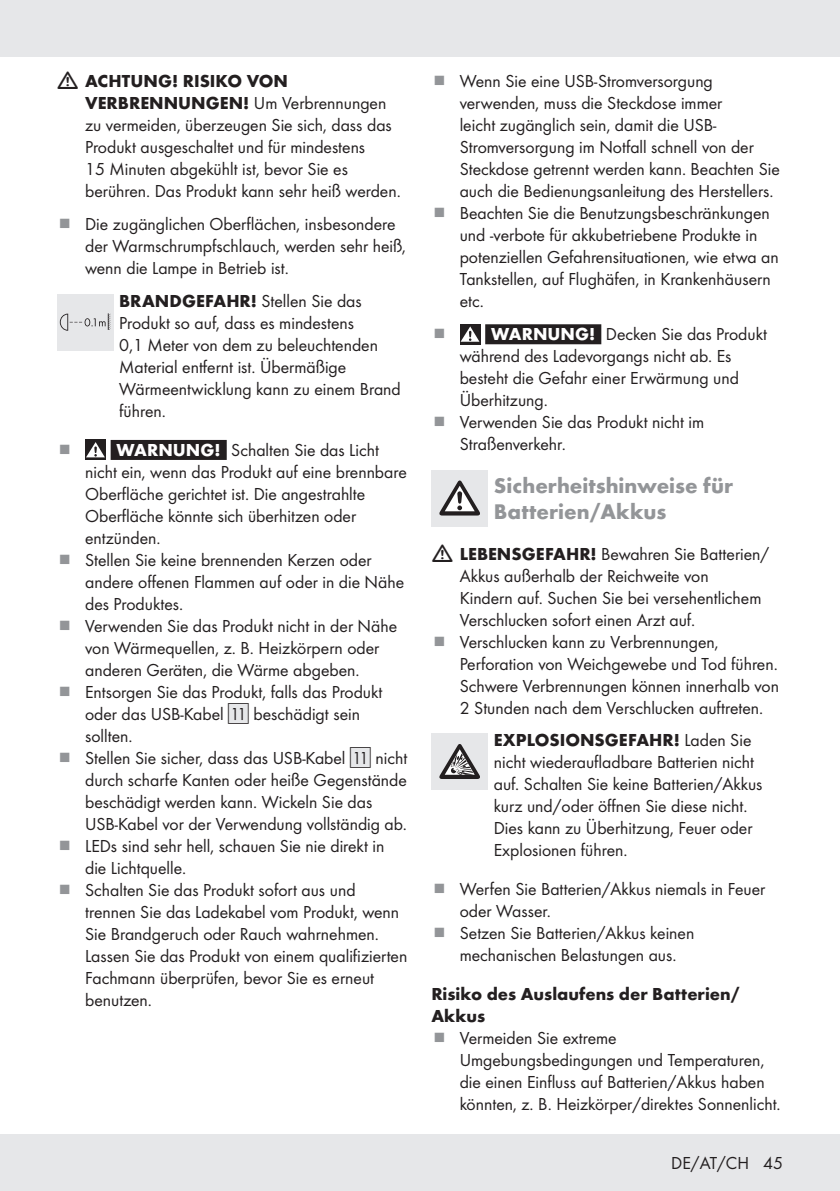
<style>
.page{position:relative;width:840px;height:1191px;background:#fff}
.page>*{position:absolute;margin:0;border:0;box-sizing:border-box;transform-origin:0 0}
.Headline-02{font:700 22px/26px "Futura";color:#939598}
.Body{font:18px/22px "Futura Boo";color:#231f20}
.Headline-03_SB{font:700 18px/22px "Futura";color:#231f20}
.s1{font-family:"Futura";font-weight:700}
.s2{font-family:"Futura";font-weight:700;color:#fff}
.s3{font-family:"IMP Lidl Num Box";font-size:15.8px;color:#e6e7e9}
.s4{font-family:"IMP Lidl Num Box";font-size:15.8px}
</style>
<div class="page">
<div style="left:0;top:1134px;width:839px;height:57px;background:#e6e7e9"></div>
<div style="left:0;top:0;width:839px;height:57px;background:#e6e7e9"></div>
<div style="left:111px;top:440px;width:115px;height:20px;background:#231f20"></div>
<div style="left:57px;top:294px;width:56px;height:56px;background:#e6e7e9"></div>
<svg style="left:60px;top:313px;width:50px;height:18px"></svg>
<svg style="left:85px;top:439px;width:21px;height:21px"></svg>
<svg style="left:86px;top:442px;width:19px;height:15px"></svg>
<div style="left:485px;top:324px;width:116px;height:20px;background:#231f20"></div>
<div style="left:459px;top:324px;width:21px;height:20px;background:#231f20"></div>
<svg style="left:460px;top:326px;width:19px;height:16px"></svg>
<div style="left:431px;top:470px;width:57px;height:56px;background:#e6e7e9"></div>
<svg style="left:439px;top:480px;width:40px;height:35px"></svg>
<div style="left:431px;top:733px;width:57px;height:57px;background:#e6e7e9"></div>
<svg style="left:439px;top:744px;width:40px;height:35px"></svg>
<p class="Body" style="left:85px;top:69px;width:314px"><span class="s1">ACHTUNG! RISIKO VON VERBRENNUNGEN!</span> Um Verbrennungen zu vermeiden, überzeugen Sie sich, dass das Produkt ausgeschaltet und für mindestens<br>15 Minuten abgekühlt ist, bevor Sie es berühren. Das Produkt kann sehr heiß werden.</p>
<p class="Body" style="left:85px;top:212px;width:322px">Die zugänglichen Oberflächen, insbesondere der Warmschrumpfschlauch, werden sehr heiß, wenn die Lampe in Betrieb ist.</p>
<p class="Body" style="left:119px;top:289px;width:283px"><span class="s1">BRANDGEFAHR!</span> Stellen Sie das<br>Produkt so auf, dass es mindestens<br>0,1 Meter von dem zu beleuchtenden<br>Material entfernt ist. Übermäßige<br>Wärmeentwicklung kann zu einem Brand führen.</p>
<p class="Body" style="left:85px;top:438px;width:323px;text-indent:31px"><span class="s2">WARNUNG!</span> Schalten Sie das Licht nicht ein, wenn das Produkt auf eine brennbare Oberfläche gerichtet ist. Die angestrahlte Oberfläche könnte sich überhitzen oder entzünden.</p>
<p class="Body" style="left:85px;top:548px;width:320px">Stellen Sie keine brennenden Kerzen oder andere offenen Flammen auf oder in die Nähe des Produktes.</p>
<p class="Body" style="left:85px;top:614px;width:313px">Verwenden Sie das Produkt nicht in der Nähe von Wärmequellen, z. B. Heizkörpern oder anderen Geräten, die Wärme abgeben.</p>
<p class="Body" style="left:85px;top:680px;width:299px">Entsorgen Sie das Produkt, falls das Produkt oder das USB-Kabel <span class="s3">[</span><span class="s4">11]</span> beschädigt sein sollten.</p>
<p class="Body" style="left:85px;top:746px;width:323px">Stellen Sie sicher, dass das USB-Kabel <span class="s3">[</span><span class="s4">11]</span> nicht durch scharfe Kanten oder heiße Gegenstände beschädigt werden kann. Wickeln Sie das USB-Kabel vor der Verwendung vollständig ab.</p>
<p class="Body" style="left:85px;top:834px;width:300px">LEDs sind sehr hell, schauen Sie nie direkt in die Lichtquelle.</p>
<p class="Body" style="left:85px;top:878px;width:323px">Schalten Sie das Produkt sofort aus und trennen Sie das Ladekabel vom Produkt, wenn Sie Brandgeruch oder Rauch wahrnehmen.<br>Lassen Sie das Produkt von einem qualifizierten Fachmann überprüfen, bevor Sie es erneut benutzen.</p>
<p class="Body" style="left:459px;top:69px;width:321px">Wenn Sie eine USB-Stromversorgung verwenden, muss die Steckdose immer<br>leicht zugänglich sein, damit die USB-Stromversorgung im Notfall schnell von der Steckdose getrennt werden kann. Beachten Sie auch die Bedienungsanleitung des Herstellers.</p>
<p class="Body" style="left:459px;top:201px;width:320px">Beachten Sie die Benutzungsbeschränkungen und -verbote für akkubetriebene Produkte in potenziellen Gefahrensituationen, wie etwa an Tankstellen, auf Flughäfen, in Krankenhäusern etc.</p>
<p class="Body" style="left:459px;top:322px;width:309px;text-indent:31px"><span class="s2">WARNUNG!</span> Decken Sie das Produkt während des Ladevorgangs nicht ab. Es besteht die Gefahr einer Erwärmung und<br>Überhitzung.</p>
<p class="Body" style="left:459px;top:410px;width:246px">Verwenden Sie das Produkt nicht im<br>Straßenverkehr.</p>
<p class="Headline-02" style="left:493px;top:471px;width:241px">Sicherheitshinweise für<br>Batterien/Akkus</p>
<p class="Body" style="left:459px;top:542px;width:311px"><span class="s1">LEBENSGEFAHR!</span> Bewahren Sie Batterien/ Akkus außerhalb der Reichweite von<br>Kindern auf. Suchen Sie bei versehentlichem Verschlucken sofort einen Arzt auf.</p>
<p class="Body" style="left:459px;top:630px;width:320px">Verschlucken kann zu Verbrennungen, Perforation von Weichgewebe und Tod führen.<br>Schwere Verbrennungen können innerhalb von 2 Stunden nach dem Verschlucken auftreten.</p>
<p class="Body" style="left:493px;top:728px;width:270px"><span class="s1">EXPLOSIONSGEFAHR!</span> Laden Sie nicht wiederaufladbare Batterien nicht auf. Schalten Sie keine Batterien/Akkus kurz und/oder öffnen Sie diese nicht.<br>Dies kann zu Überhitzung, Feuer oder Explosionen führen.</p>
<p class="Body" style="left:459px;top:877px;width:307px">Werfen Sie Batterien/Akkus niemals in Feuer oder Wasser.</p>
<p class="Body" style="left:459px;top:921px;width:236px">Setzen Sie Batterien/Akkus keinen mechanischen Belastungen aus.</p>
<p class="Headline-03_SB" style="left:431px;top:982px;width:310px">Risiko des Auslaufens der Batterien/<br>Akkus</p>
<p class="Body" style="left:459px;top:1026px;width:320px">Vermeiden Sie extreme Umgebungsbedingungen und Temperaturen, die einen Einfluss auf Batterien/Akkus haben könnten, z. B. Heizkörper/direktes Sonnenlicht.</p>
<p class="Body" style="left:671px;top:1151px;width:113px">DE/AT/CH 45</p>
</div>
